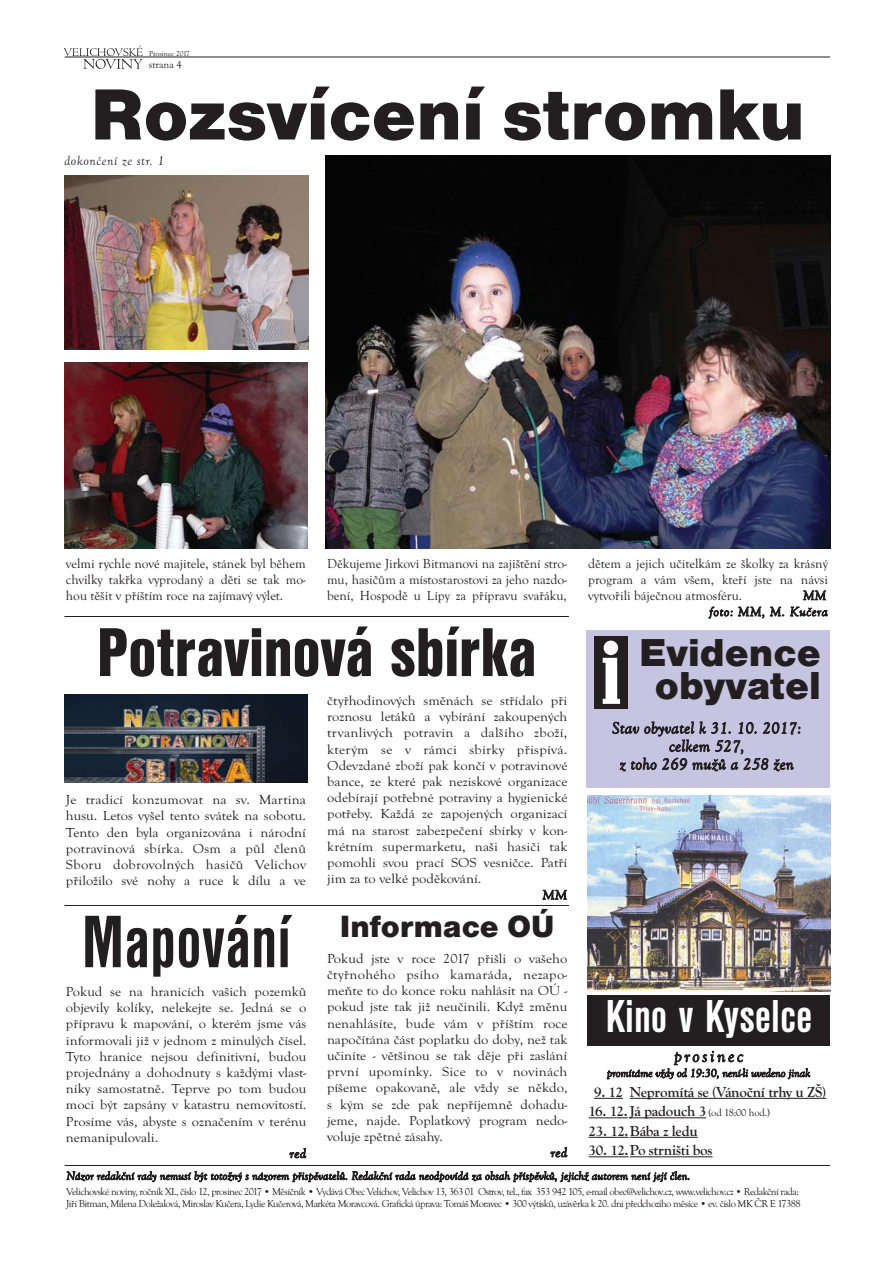
<style>
.page{position:relative;width:894px;height:1263px;background:#fff}
.page>*{position:absolute;margin:0;border:0;box-sizing:border-box;transform-origin:0 0}
.t1{font:700 condensed 77.1px "Nimbus San DEE";color:#231f20}
.t2{font:75px "Nimbus San DEE Blac";color:#231f20}
.t3{font:71.7px "Nimbus San DEE Blac Cond";color:#231f20}
.t4{font:700 condensed 48px "Nimbus San DEE";color:#fff}
.t5{font:40.35px/32.2px "Nimbus San DEE Blac";color:#231f20;text-align:center}
.t6{font:31.95px "Nimbus San DEE Blac";color:#231f20}
.t7{font:italic 18px "Goudy Old Sty TEE";letter-spacing:.145em;color:#231f20}
.t8{font:italic 16.5px/18px "Goudy Old Sty TEE";letter-spacing:.025em;color:#231f20;text-align:center}
.t9{font:700 15px "Goudy Old Sty TEE";letter-spacing:-.015em;color:#231f20}
.t10{font:13.5px/16.2px "Goudy Old Sty TEE";color:#231f20;text-align:justify;scale:1.07 1}
.t11{font:13.5px/16.2px "Goudy Old Sty TEE";color:#231f20;text-align:justify}
.t12{font:italic 13.5px/16.2px "Goudy Old Sty TEE";letter-spacing:.05em;color:#231f20;text-align:right}
.t13{font:italic 13.5px "Goudy Old Sty TEE";letter-spacing:.05em;color:#231f20;scale:1.07 1}
.t14{font:italic 12px "Goudy Old Sty TEE";letter-spacing:.015em;color:#231f20}
.t15{font:10.5px/12.6px "Goudy Old Sty TEE";letter-spacing:-.05em;color:#231f20}
.t16{font:7.5px "Goudy Old Sty TEE";color:#231f20}
.s1{font-weight:400;font-size:10.5px}
</style>
<div class="page">
<hr style="left:65px;top:57px;width:765px;height:1px;background:#231f20">
<svg style="left:65px;top:46px;width:78px;height:23px"></svg>
<img style="left:588px;top:795px;width:242px;height:196px">
<svg style="left:594px;top:1098px;width:29px;height:1px"></svg>
<svg style="left:630px;top:1098px;width:30px;height:1px"></svg>
<hr style="left:660px;top:1098px;width:65px;height:1px;background:#231f20">
<hr style="left:725px;top:1098px;width:53px;height:1px;background:#231f20">
<hr style="left:786px;top:1098px;width:40px;height:1px;background:#231f20">
<svg style="left:589px;top:1117px;width:39px;height:1px"></svg>
<hr style="left:630px;top:1117px;width:76px;height:1px;background:#231f20">
<svg style="left:589px;top:1137px;width:40px;height:1px"></svg>
<hr style="left:630px;top:1137px;width:68px;height:1px;background:#231f20">
<svg style="left:589px;top:1156px;width:92px;height:1px"></svg>
<hr style="left:681px;top:1156px;width:32px;height:1px;background:#231f20">
<hr style="left:65px;top:1165px;width:765px;height:1px;background:#231f20">
<div style="left:588px;top:995px;width:242px;height:51px;background:#231f20"></div>
<div style="left:587px;top:630px;width:243px;height:158px;background:#c7c4e2"></div>
<div style="left:595px;top:636px;width:33px;height:73px;background:#231f20"></div>
<svg style="left:603px;top:641px;width:17px;height:63px"></svg>
<img style="left:64px;top:176px;width:244px;height:174px">
<img style="left:65px;top:362px;width:243px;height:187px">
<img style="left:325px;top:156px;width:505px;height:393px">
<hr style="left:64px;top:616px;width:505px;height:1px;background:#231f20">
<img style="left:64px;top:695px;width:244px;height:87px">
<hr style="left:64px;top:905px;width:505px;height:1px;background:#231f20">
<p class="t16" style="left:149px;top:50px;width:42px">Prosinec 2017</p>
<p class="t15" style="left:149px;top:59px;width:34px">strana 4</p>
<h2 class="t2" style="left:91px;top:85px;width:716px">Rozsvícení stromku</h2>
<p class="t12" style="left:64px;top:153px;width:101px">dokončení ze str. 1</p>
<p class="t11" style="left:66px;top:556px;width:241px">velmi rychle nové majitele, stánek byl během chvilky takřka vyprodaný a děti se tak mo&shy;hou těšit v příštím roce na zajímavý výlet.</p>
<p class="t11" style="left:327px;top:556px;width:241px">Děkujeme Jirkovi Bitmanovi na zajištění stro&shy;mu, hasičům a místostarostovi za jeho nazdo&shy;bení, Hospodě u Lípy za přípravu svařáku,</p>
<p class="t11" style="left:588px;top:556px;width:241px">dětem a jejich učitelkám ze školky za krásný program a vám všem, kteří jste na návsi vytvořili báječnou atmosféru.</p>
<p class="t12" style="left:709px;top:588px;width:120px">MM<br>foto: MM, M. Kučera</p>
<h3 class="t3" style="left:97px;top:624px;width:441px">Potravinová sbírka</h3>
<p class="t10" style="left:66px;top:792px;width:226px">Je tradicí konzumovat na sv. Martina husu. Letos vyšel tento svátek na sobotu.<br>Tento den byla organizována i národní potravinová sbírka. Osm a půl členů Sboru dobrovolných hasičů Velichov přiložilo své nohy a ruce k dílu a ve</p>
<h1 class="t1" style="left:81px;top:911px;width:211px">Mapování</h1>
<p class="t10" style="left:66px;top:984px;width:226px">Pokud se na hranicích vašich pozemků objevily kolíky, nelekejte se. Jedná se o přípravu k mapování, o kterém jsme vás informovali již v jednom z minulých čísel.<br>Tyto hranice nejsou definitivní, budou projednány a dohodnuty s každými vlast&shy;níky samostatně. Teprve po tom budou moci být zapsány v katastru nemovitostí.<br>Prosíme vás, abyste s označením v terénu nemanipulovali.</p>
<p class="t13" style="left:290px;top:1149px;width:17px">red</p>
<p class="t10" style="left:327px;top:693px;width:226px">čtyřhodinových směnách se střídalo při roznosu letáků a vybírání zakoupených trvanlivých potravin a dalšího zboží, kterým se v rámci sbírky přispívá.<br>Odevzdané zboží pak končí v potravinové bance, ze které pak neziskové organizace odebírají potřebné potraviny a hygienické potřeby. Každá ze zapojených organizací má na starost zabezpečení sbírky v kon&shy;krétním supermarketu, naši hasiči tak pomohli svou prací SOS vesničce. Patří jim za to velké poděkování.</p>
<p class="t13" style="left:542px;top:890px;width:25px">MM</p>
<h3 class="t6" style="left:340px;top:914px;width:216px">Informace OÚ</h3>
<p class="t10" style="left:327px;top:951px;width:226px">Pokud jste v roce 2017 přišli o vašeho čtyřnohého psího kamaráda, nezapo&shy;meňte to do konce roku nahlásit na OÚ - pokud jste tak již neučinili. Když změnu nenahlásíte, bude vám v příštím roce napočítána část poplatku do doby, než tak učiníte - většinou se tak děje při zaslání první upomínky. Sice to v novinách píšeme opakovaně, ale vždy se někdo, s kým se zde pak nepříjemně dohadu&shy;jeme, najde. Poplatkový program nedo&shy;voluje zpětné zásahy.</p>
<p class="t13" style="left:551px;top:1148px;width:17px">red</p>
<h3 class="t5" style="left:639px;top:638px;width:183px">Evidence obyvatel</h3>
<p class="t8" style="left:612px;top:720px;width:191px">Stav obyvatel k 31. 10. 2017: celkem 527,<br>z toho 269 mužů a 258 žen</p>
<h3 class="t4" style="left:605px;top:997px;width:209px">Kino v Kyselce</h3>
<h3 class="t7" style="left:674px;top:1049px;width:71px">prosinec</h3>
<p class="t14" style="left:607px;top:1069px;width:205px">promítáme vždy od 19:30, není-li uvedeno jinak</p>
<p class="t9" style="left:594px;top:1085px;width:234px">9. 12 Nepromítá se (Vánoční trhy u ZŠ)</p>
<p class="t9" style="left:589px;top:1104px;width:183px">16. 12.Já padouch 3 <span class="s1">(od 18:00 hod.)</span></p>
<p class="t9" style="left:589px;top:1124px;width:111px">23. 12.Bába z ledu</p>
<p class="t9" style="left:589px;top:1143px;width:125px">30. 12.Po strništi bos</p>
<p class="t14" style="left:66px;top:1171px;width:625px">Názor redakční rady nemusí být totožný s názorem přispěvatelů. Redakční rada neodpovídá za obsah příspěvků, jejichž autorem není její člen.</p>
<p class="t15" style="left:66px;top:1186px;width:736px">Velichovské noviny, ročník XI., číslo 12, prosinec 2017 • Měsíčník • Vydává Obec Velichov, Velichov 13, 363 01 Ostrov, tel., fax 353 942 105, e-mail obec@velichov.cz, www.velichov.cz • Redakční rada:<br>Jiří Bitman, Milena Doležalová, Miroslav Kučera, Lydie Kučerová, Markéta Moravcová. Grafická úprava: Tomáš Moravec • 300 výtisků, uzávěrka k 20. dni předchozího měsíce • ev. číslo MK ČR E 17388</p>
</div>
